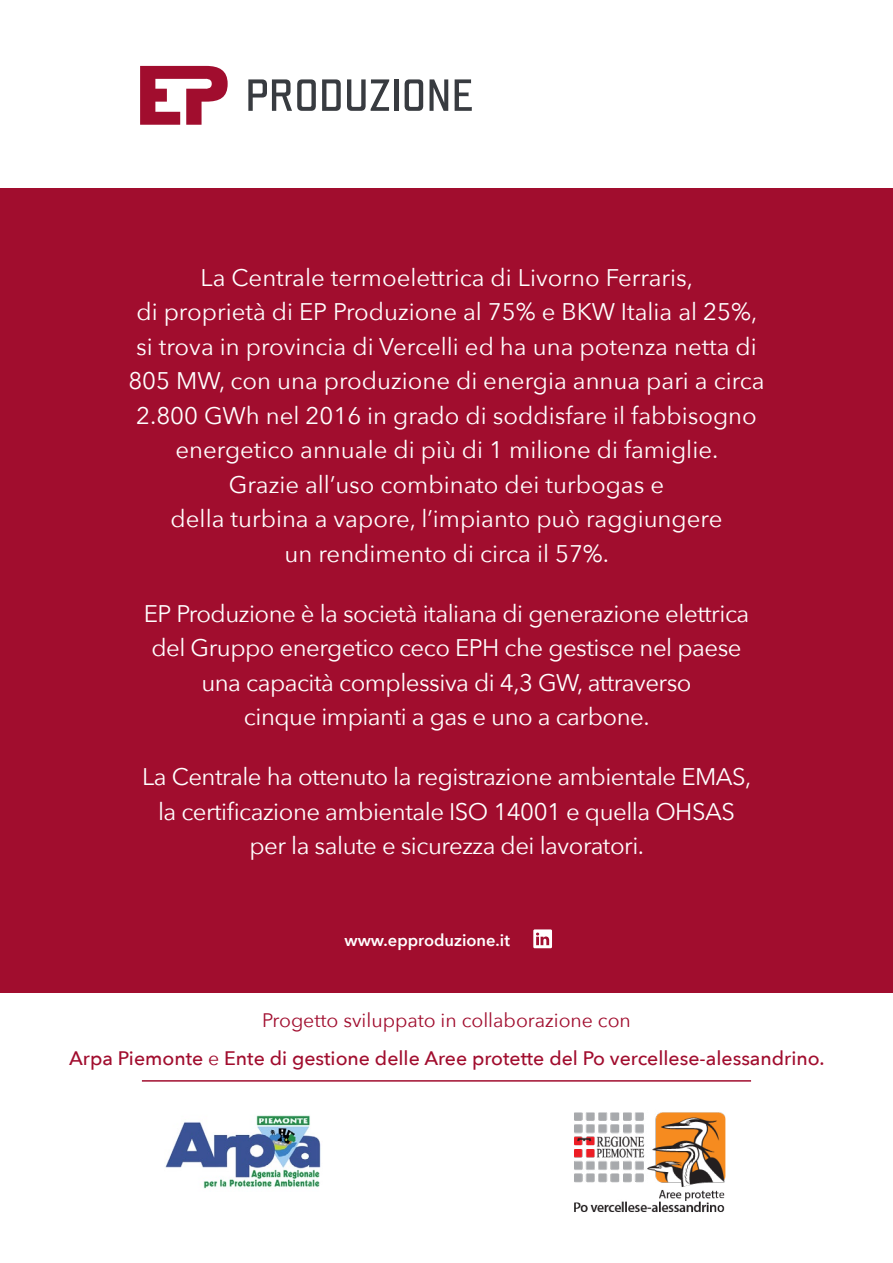
<style>
.page{position:relative;width:893px;height:1263px;background:#fff}
.page>*{position:absolute;margin:0;border:0;box-sizing:border-box;transform-origin:0 0}
.t1{font:24px/34.5px "Avenir Next";letter-spacing:-.01em;color:#fff;text-align:center}
.t2{font:500 19.5px/37.5px "Avenir Next";color:#a10d2e;text-align:center}
.t3{font:600 16.5px "Avenir Next";color:#fff}
.s1{font-weight:400}
</style>
<div class="page">
<div style="left:0;top:189px;width:893px;height:804px;background:#a10d2e"></div>
<svg style="left:140px;top:66px;width:88px;height:59px"></svg>
<svg style="left:248px;top:79px;width:68px;height:32px"></svg>
<svg style="left:322px;top:79px;width:19px;height:32px"></svg>
<svg style="left:347px;top:79px;width:42px;height:32px"></svg>
<hr style="left:394px;top:79px;width:4px;height:32px;background:#383b40">
<svg style="left:405px;top:79px;width:18px;height:32px"></svg>
<svg style="left:430px;top:79px;width:18px;height:32px"></svg>
<svg style="left:455px;top:79px;width:17px;height:32px"></svg>
<img style="left:165px;top:1115px;width:156px;height:74px">
<img style="left:574px;top:1112px;width:152px;height:100px">
<svg style="left:533px;top:929px;width:19px;height:19px"></svg>
<hr style="left:142px;top:1080px;width:609px;height:2px;background:#a10d2e">
<p class="t1" style="left:128px;top:259px;width:638px">La Centrale termoelettrica di Livorno Ferraris,<br>di proprietà di EP Produzione al 75% e BKW Italia al 25%, si trova in provincia di Vercelli ed ha una potenza netta di 805 MW, con una produzione di energia annua pari a circa 2.800 GWh nel 2016 in grado di soddisfare il fabbisogno energetico annuale di più di 1 milione di famiglie.<br>Grazie all’uso combinato dei turbogas e<br>della turbina a vapore, l’impianto può raggiungere<br>un rendimento di circa il 57%.</p>
<p class="t1" style="left:144px;top:595px;width:607px">EP Produzione è la società italiana di generazione elettrica del Gruppo energetico ceco EPH che gestisce nel paese una capacità complessiva di 4,3 GW, attraverso<br>cinque impianti a gas e uno a carbone.</p>
<p class="t1" style="left:142px;top:758px;width:611px">La Centrale ha ottenuto la registrazione ambientale EMAS, la certificazione ambientale ISO 14001 e quella OHSAS per la salute e sicurezza dei lavoratori.</p>
<p class="t3" style="left:344px;top:926px;width:167px">www.epproduzione.it</p>
<p class="t2" style="left:69px;top:1001px;width:757px"><span class="s1">Progetto sviluppato in collaborazione con<br></span>Arpa Piemonte <span class="s1">e</span> Ente di gestione delle Aree protette del Po vercellese-alessandrino.</p>
</div>
